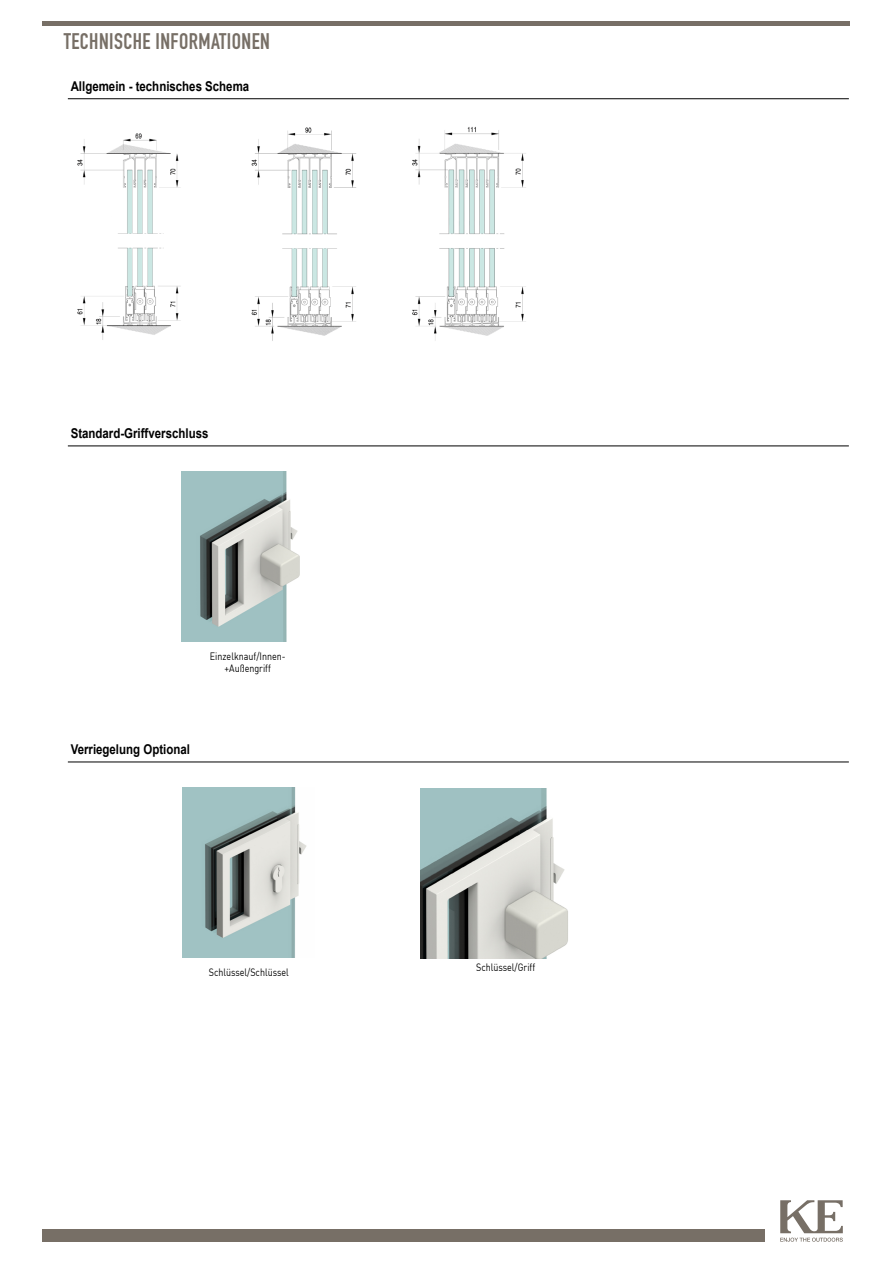
<style>
.page{position:relative;width:893px;height:1263px;background:#fff}
.page>*{position:absolute;margin:0;border:0;box-sizing:border-box;transform-origin:0 0}
.t1{font:22.2px "DIN Engschrift Std";letter-spacing:.02em;color:#776f66}
.t2{font:700 13.5px "Arial";color:#000;scale:.85 1}
.t3{font:10.5px "DIN";color:#000;scale:.85 1}
</style>
<div class="page">
<div style="left:43px;top:1229px;width:722px;height:13px;background:#776f66"></div>
<svg style="left:780px;top:1200px;width:63px;height:42px"></svg>
<div style="left:43px;top:21px;width:807px;height:5px;background:#776f66"></div>
<hr style="left:68px;top:98px;width:781px;height:1px;background:#000">
<img style="left:77px;top:126px;width:449px;height:215px">
<hr style="left:68px;top:445px;width:781px;height:1px;background:#000">
<img style="left:182px;top:472px;width:118px;height:170px">
<hr style="left:68px;top:762px;width:781px;height:1px;background:#000">
<img style="left:183px;top:788px;width:124px;height:170px">
<img style="left:421px;top:788px;width:147px;height:170px">
<p class="t1" style="left:64px;top:28px;width:208px">TECHNISCHE INFORMATIONEN</p>
<p class="t2" style="left:71px;top:77px;width:212px">Allgemein - technisches Schema</p>
<p class="t2" style="left:71px;top:424px;width:164px">Standard-Griffverschluss</p>
<p class="t3" style="left:210px;top:650px;width:91px">Einzelknauf/Innen-</p>
<p class="t3" style="left:225px;top:662px;width:56px">+Außengriff</p>
<p class="t2" style="left:71px;top:740px;width:142px">Verriegelung Optional</p>
<p class="t3" style="left:209px;top:966px;width:96px">Schlüssel/Schlüssel</p>
<p class="t3" style="left:476px;top:960px;width:71px">Schlüssel/Griff</p>
</div>
